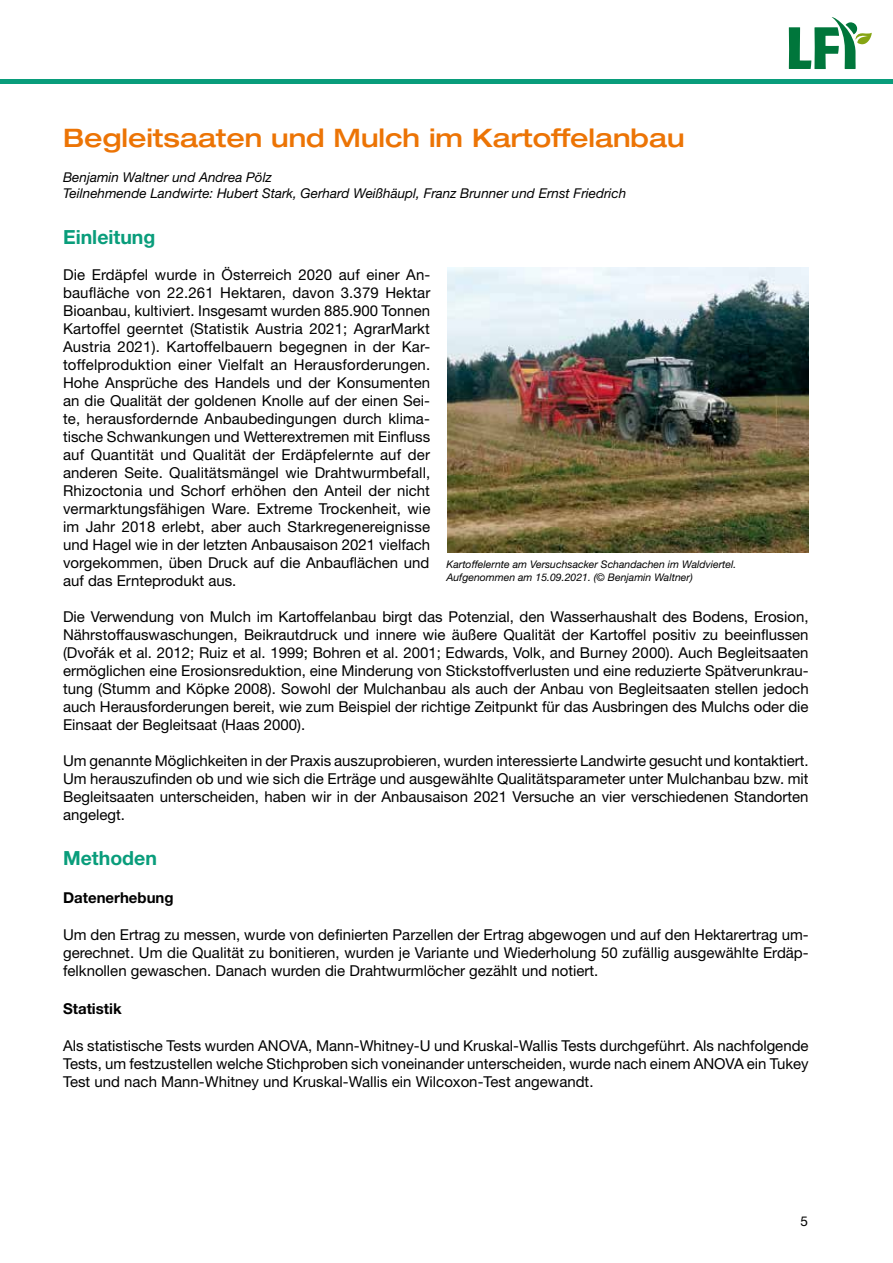
<style>
.page{position:relative;width:893px;height:1263px;background:#fff}
.page>*{position:absolute;margin:0;border:0;box-sizing:border-box;transform-origin:0 0}
.t1{font:500 expanded 25.5px "Helvetica Neue";color:#ec7405}
.t2{font:700 19.5px "Helvetica Neue";color:#099d7b}
.t3{font:15px/18px "Helvetica Neue";color:#000;text-align:justify}
.t4{font:700 15px "Helvetica Neue";color:#000}
.t5{font:italic 13.5px/16.2px "Helvetica Neue";color:#000}
.t6{font:13.5px "Helvetica Neue";color:#000}
.t7{font:italic 10.5px/12.6px "Helvetica Neue";color:#000}
.s1{font-family:"Arial"}
</style>
<div class="page">
<div style="left:0;top:79px;width:893px;height:5px;background:#099d7b"></div>
<svg style="left:789px;top:17px;width:83px;height:52px"></svg>
<img style="left:447px;top:268px;width:362px;height:284px">
<h1 class="t1" style="left:63px;top:123px;width:623px">Begleitsaaten und Mulch im Kartoffelanbau</h1>
<p class="t5" style="left:63px;top:169px;width:565px">Benjamin Waltner und Andrea Pölz<br>Teilnehmende Landwirte: Hubert Stark, Gerhard Weißhäupl, Franz Brunner und Ernst Friedrich</p>
<h2 class="t2" style="left:63px;top:224px;width:94px">Einleitung</h2>
<p class="t3" style="left:63px;top:265px;width:369px">Die Erdäpfel wurde in Österreich 2020 auf einer An&shy;baufläche von 22.261 Hektaren, davon 3.379 Hektar Bioanbau, kultiviert. Insgesamt wurden 885.900 Tonnen Kartoffel geerntet (Statistik Austria 2021; AgrarMarkt Austria 2021). Kartoffelbauern begegnen in der Kar&shy;toffelproduktion einer Vielfalt an Herausforderungen.<br>Hohe Ansprüche des Handels und der Konsumenten an die Qualität der goldenen Knolle auf der einen Sei&shy;te, herausfordernde Anbaubedingungen durch klima&shy;tische Schwankungen und Wetterextremen mit Einfluss auf Quantität und Qualität der Erdäpfelernte auf der anderen Seite. Qualitätsmängel wie Drahtwurmbefall, Rhizoctonia und Schorf erhöhen den Anteil der nicht vermarktungsfähigen Ware. Extreme Trockenheit, wie im Jahr 2018 erlebt, aber auch Starkregenereignisse und Hagel wie in der letzten Anbausaison 2021 vielfach vorgekommen, üben Druck auf die Anbauflächen und auf das Ernteprodukt aus.</p>
<p class="t3" style="left:63px;top:607px;width:747px">Die Verwendung von Mulch im Kartoffelanbau birgt das Potenzial, den Wasserhaushalt des Bodens, Erosion, Nährstoffauswaschungen, Beikrautdruck und innere wie äußere Qualität der Kartoffel positiv zu beeinflussen (Dvo<span class="s1">ř</span>ák et al. 2012; Ruiz et al. 1999; Bohren et al. 2001; Edwards, Volk, and Burney 2000). Auch Begleitsaaten ermöglichen eine Erosionsreduktion, eine Minderung von Stickstoffverlusten und eine reduzierte Spätverunkrau&shy;tung (Stumm and Köpke 2008). Sowohl der Mulchanbau als auch der Anbau von Begleitsaaten stellen jedoch auch Herausforderungen bereit, wie zum Beispiel der richtige Zeitpunkt für das Ausbringen des Mulchs oder die Einsaat der Begleitsaat (Haas 2000).</p>
<p class="t3" style="left:63px;top:751px;width:747px">Um genannte Möglichkeiten in der Praxis auszuprobieren, wurden interessierte Landwirte gesucht und kontaktiert.<br>Um herauszufinden ob und wie sich die Erträge und ausgewählte Qualitätsparameter unter Mulchanbau bzw. mit Begleitsaaten unterscheiden, haben wir in der Anbausaison 2021 Versuche an vier verschiedenen Standorten angelegt.</p>
<h2 class="t2" style="left:63px;top:846px;width:95px">Methoden</h2>
<p class="t4" style="left:63px;top:888px;width:112px">Datenerhebung</p>
<p class="t3" style="left:63px;top:926px;width:747px">Um den Ertrag zu messen, wurde von definierten Parzellen der Ertrag abgewogen und auf den Hektarertrag um&shy;gerechnet. Um die Qualität zu bonitieren, wurden je Variante und Wiederholung 50 zufällig ausgewählte Erdäp&shy;felknollen gewaschen. Danach wurden die Drahtwurmlöcher gezählt und notiert.</p>
<p class="t4" style="left:63px;top:999px;width:60px">Statistik</p>
<p class="t3" style="left:63px;top:1037px;width:747px">Als statistische Tests wurden ANOVA, Mann-Whitney-U und Kruskal-Wallis Tests durchgeführt. Als nachfolgende Tests, um festzustellen welche Stichproben sich voneinander unterscheiden, wurde nach einem ANOVA ein Tukey Test und nach Mann-Whitney und Kruskal-Wallis ein Wilcoxon-Test angewandt.</p>
<p class="t7" style="left:446px;top:558px;width:292px">Kartoffelernte am Versuchsacker Schandachen im Waldviertel.<br>Aufgenommen am 15.09.2021. (© Benjamin Waltner)</p>
<p class="t6" style="left:800px;top:1213px;width:9px">5</p>
</div>
